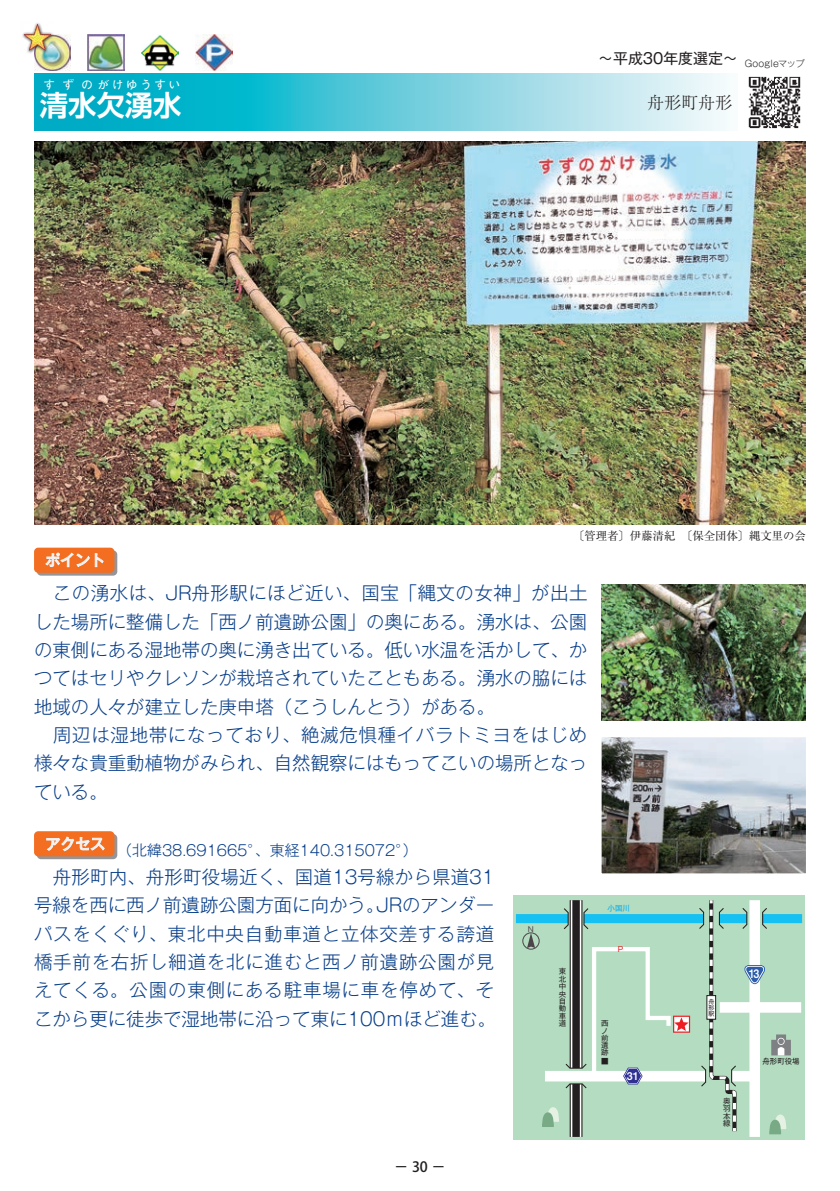
<style>
.page{position:relative;width:840px;height:1191px;background:#fff}
.page>*{position:absolute;margin:0;border:0;box-sizing:border-box;transform-origin:0 0}
.t1{font:700 28.4px "Shin Go Pro De";color:#fff}
.t2{font:300 18.4px/28.4px "Gothic MB101 Pro";color:#083e89}
.t3{font:300 17px "Ryumin Pro";color:#231f20}
.t4{font:300 14.8px "Gothic MB101 Pro";color:#083e89}
.t5{font:14.8px "Gothic MB101 Pro";color:#231f20}
.t6{font:500 14.2px "Koz Go Pro";color:#231f20}
.t7{font:11.8px "Midashi Go Pro MB31";color:#fff;scale:.9 1}
.t8{font:11.4px "Ryumin Pro";color:#231f20}
.t9{font:700 11.4px "Shin Go Pro De";letter-spacing:.25em;color:#fff}
.t10{font:10.6px "Midashi Go Pro MB31";color:#fff}
.t11{font:7.6px "Gothic MB101 Pro";color:#ee1d23}
.t12{font:7.4px/7.4px "Gothic MB101 Pro";color:#231f20}
.t13{font:7.4px "Gothic MB101 Pro";color:#00aeef}
.t14{font:7.4px "Gothic MB101 Pro";color:#4c4449}
.t15{font:6px/6px "Gothic MB101 Pro";color:#231f20;text-align:justify}
</style>
<div class="page">
<svg style="left:34px;top:74px;width:693px;height:56px;background:#5ecadb"></svg>
<img style="left:34px;top:142px;width:771px;height:382px">
<img style="left:748px;top:76px;width:53px;height:53px">
<div style="left:513px;top:895px;width:291px;height:245px;background:#b3dcc0"></div>
<svg style="left:542px;top:1107px;width:17px;height:20px"></svg>
<div style="left:515px;top:914px;width:53px;height:9px;background:#15c0f2"></div>
<div style="left:762px;top:914px;width:39px;height:9px;background:#15c0f2"></div>
<div style="left:583px;top:914px;width:120px;height:9px;background:#15c0f2"></div>
<svg style="left:582px;top:907px;width:7px;height:23px"></svg>
<svg style="left:562px;top:908px;width:7px;height:22px"></svg>
<div style="left:544px;top:1071px;width:161px;height:10px;background:#fff"></div>
<div style="left:719px;top:1002px;width:81px;height:10px;background:#fff"></div>
<svg style="left:569px;top:900px;width:13px;height:45px"></svg>
<svg style="left:570px;top:900px;width:11px;height:45px"></svg>
<div style="left:572px;top:900px;width:7px;height:168px;background:#231f20"></div>
<svg style="left:569px;top:1089px;width:13px;height:48px"></svg>
<svg style="left:570px;top:1089px;width:11px;height:48px"></svg>
<div style="left:572px;top:1084px;width:7px;height:53px;background:#231f20"></div>
<div style="left:522px;top:932px;width:17px;height:17px;border:1px solid #4c4449;border-radius:50%"></div>
<svg style="left:526px;top:933px;width:8px;height:15px"></svg>
<svg style="left:697px;top:900px;width:93px;height:235px"></svg>
<svg style="left:706px;top:995px;width:9px;height:24px"></svg>
<svg style="left:564px;top:945px;width:125px;height:144px"></svg>
<svg style="left:601px;top:711px;width:205px;height:188px"></svg>
<img style="left:601px;top:584px;width:204px;height:136px">
<svg style="left:37px;top:550px;width:80px;height:25px"></svg>
<div style="left:34px;top:547px;width:80px;height:26px;background:#f36e21;border-radius:4px"></div>
<svg style="left:45px;top:552px;width:59px;height:15px"></svg>
<svg style="left:37px;top:834px;width:80px;height:25px"></svg>
<div style="left:34px;top:831px;width:80px;height:25px;background:#f36e21;border-radius:4px"></div>
<svg style="left:46px;top:836px;width:59px;height:15px"></svg>
<img style="left:34px;top:34px;width:37px;height:37px">
<img style="left:88px;top:34px;width:37px;height:37px">
<img style="left:142px;top:35px;width:37px;height:36px">
<img style="left:196px;top:34px;width:36px;height:37px">
<svg style="left:22px;top:23px;width:32px;height:30px"></svg>
<img style="left:23px;top:24px;width:29px;height:27px">
<p class="t9" style="left:43px;top:76px;width:51px">すずの</p>
<p class="t9" style="left:98px;top:76px;width:84px">がけゆうすい</p>
<h1 class="t1" style="left:40px;top:82px;width:143px">清水欠湧水</h1>
<p class="t5" style="left:598px;top:46px;width:208px">～平成30年度選定～ <sub>Googleマップ</sub></p>
<p class="t3" style="left:646px;top:89px;width:87px">舟形町舟形</p>
<p class="t8" style="left:573px;top:527px;width:234px">〔管理者〕伊藤清紀　〔保全団体〕縄文里の会</p>
<p class="t2" style="left:34px;top:576px;width:554px">　この湧水は、JR舟形駅にほど近い、国宝「縄文の女神」が出土した場所に整備した「西ノ前遺跡公園」の奥にある。湧水は、公園の東側にある湿地帯の奥に湧き出ている。低い水温を活かして、かつてはセリやクレソンが栽培されていたこともある。湧水の脇には地域の人々が建立した庚申塔（こうしんとう）がある。<br>　周辺は湿地帯になっており、絶滅危惧種イバラトミヨをはじめ様々な貴重動植物がみられ、自然観察にはもってこいの場所となっている。</p>
<p class="t4" style="left:117px;top:838px;width:302px">（北緯38.691665°、東経140.315072°）</p>
<p class="t2" style="left:34px;top:860px;width:463px;text-align:justify">　舟形町内、舟形町役場近く、国道13号線から県道31号線を西に西ノ前遺跡公園方面に向かう。JRのアンダーパスをくぐり、東北中央自動車道と立体交差する誇道橋手前を右折し細道を北に進むと西ノ前遺跡公園が見えてくる。公園の東側にある駐車場に車を停めて、そこから更に徒歩で湿地帯に沿って東に100ｍほど進む。</p>
<p class="t14" style="left:527px;top:922px;width:9px">Ｎ</p>
<p class="t12" style="left:558px;top:966px;width:9px">東北中央自動車道</p>
<p class="t13" style="left:607px;top:902px;width:24px">小国川</p>
<p class="t11" style="left:616px;top:943px;width:9px">Ｐ</p>
<p class="t12" style="left:600px;top:1018px;width:9px">西ノ前遺跡</p>
<p class="t12" style="left:600px;top:1056px;width:9px">■</p>
<p class="t10" style="left:626px;top:1067px;width:13px">31</p>
<p class="t6" style="left:394px;top:1158px;width:53px">－30－</p>
<p class="t15" style="left:708px;top:997px;width:7px">舟形駅</p>
<p class="t12" style="left:722px;top:1096px;width:9px;text-align:justify">奥羽本線</p>
<p class="t7" style="left:748px;top:964px;width:13px">13</p>
<p class="t12" style="left:762px;top:1056px;width:39px">舟形町役場</p>
</div>
